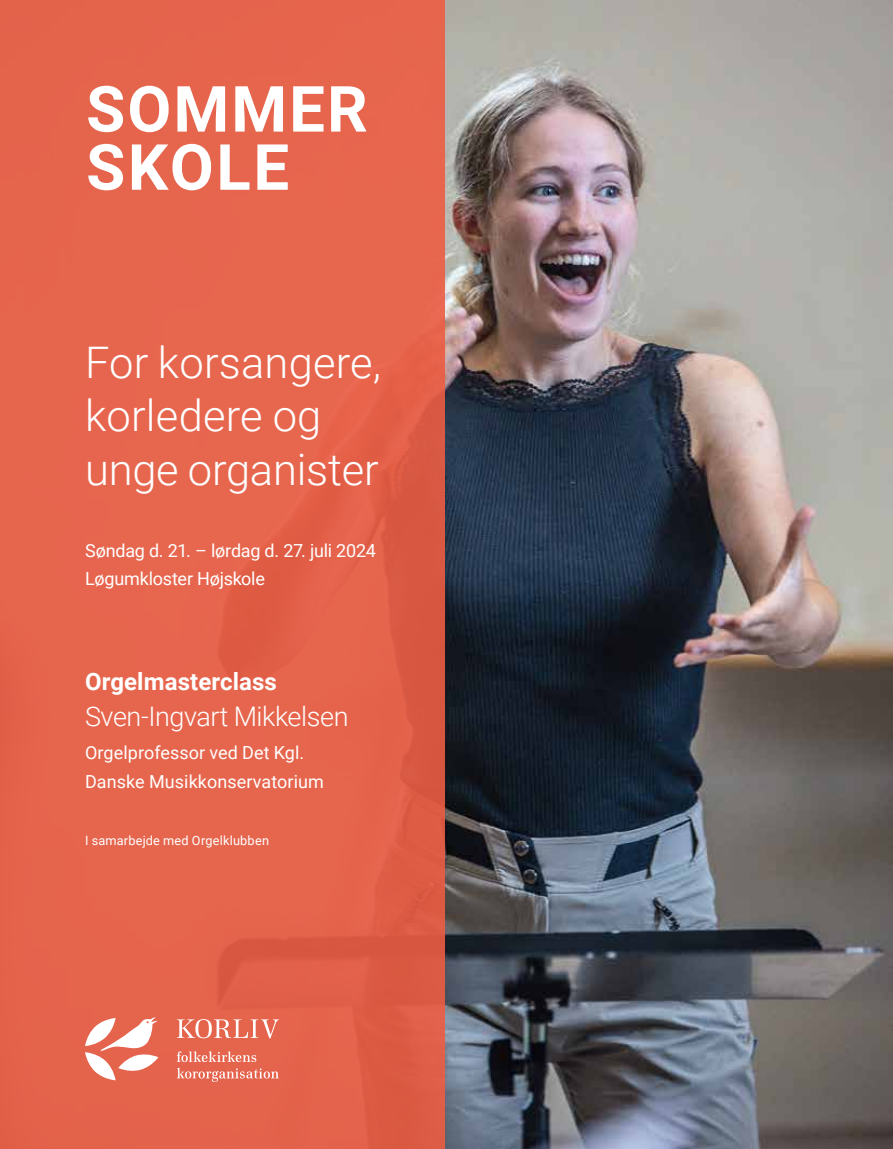
<style>
.page{position:relative;width:893px;height:1149px;background:#fff}
.page>*{position:absolute;margin:0;border:0;box-sizing:border-box;transform-origin:0 0}
.t1{font:700 63.6px/58.1px "Roboto";letter-spacing:.035em;color:#fff}
.t2{font:300 43.5px/53.4px "Roboto";letter-spacing:.005em;color:#fff}
.t3{font:300 27px "Roboto";letter-spacing:-.015em;color:#fff}
.t4{font:700 24px "Roboto";letter-spacing:.005em;color:#fff}
.t5{font:18px/28.5px "Roboto";letter-spacing:-.005em;color:#fff}
.t6{font:12.75px "Roboto";letter-spacing:.015em;color:#fff}
</style>
<div class="page">
<img style="left:444px;top:0;width:449px;height:1148px">
<div style="left:0;top:0;width:444px;height:1148px;background:#e6654d"></div>
<svg style="left:85px;top:1017px;width:73px;height:62px"></svg>
<svg style="left:177px;top:1051px;width:79px;height:10px"></svg>
<svg style="left:177px;top:1067px;width:102px;height:14px"></svg>
<svg style="left:177px;top:1019px;width:102px;height:19px"></svg>
<h1 class="t1" style="left:86px;top:78px;width:283px">SOMMER<br>SKOLE</h1>
<h2 class="t2" style="left:85px;top:334px;width:298px">For korsangere, korledere og unge organister</h2>
<p class="t5" style="left:85px;top:535px;width:292px">Søndag d. 21. – lørdag d. 27. juli 2024<br>Løgumkloster Højskole</p>
<h3 class="t4" style="left:85px;top:664px;width:193px">Orgelmasterclass</h3>
<h3 class="t3" style="left:85px;top:697px;width:265px">Sven-Ingvart Mikkelsen</h3>
<p class="t5" style="left:85px;top:737px;width:240px">Orgelprofessor ved Det Kgl.<br>Danske Musikkonservatorium</p>
<p class="t6" style="left:85px;top:830px;width:186px">I samarbejde med Orgelklubben</p>
</div>
